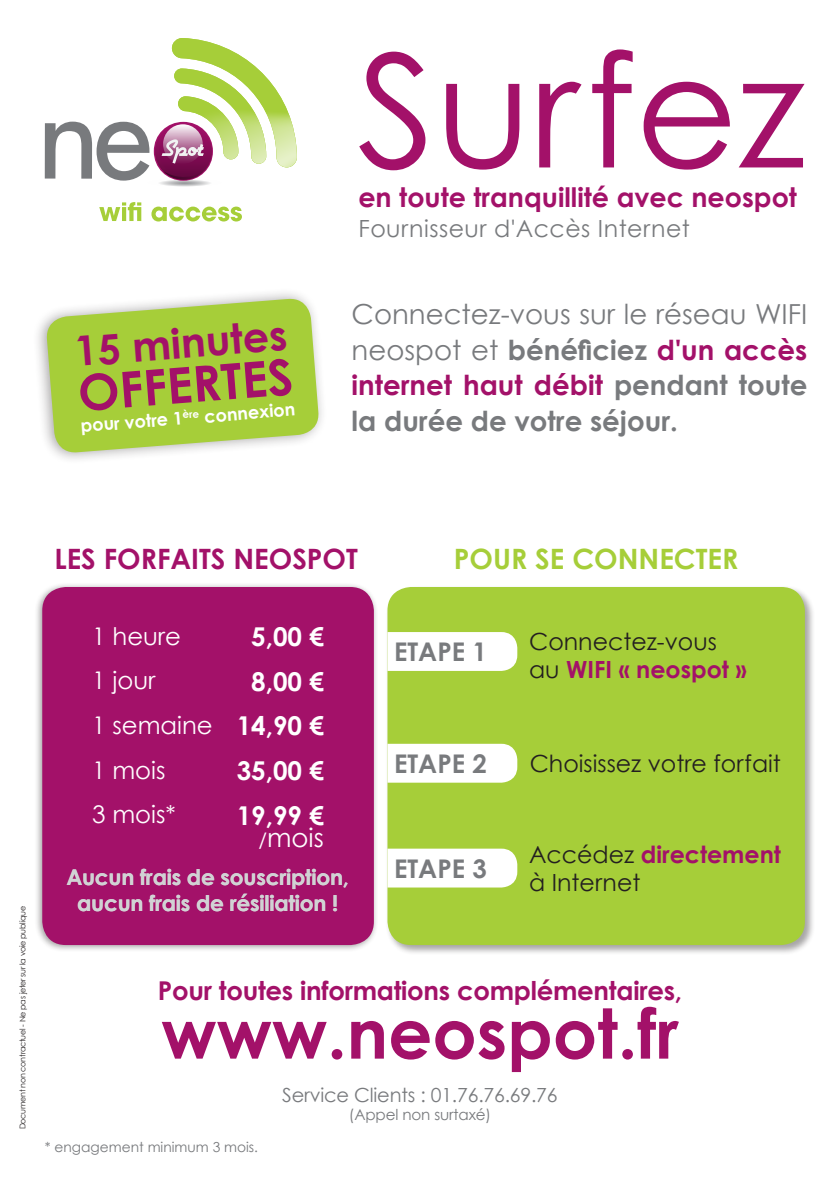
<style>
.page{position:relative;width:840px;height:1191px;background:#fff}
.page>*{position:absolute;margin:0;border:0;box-sizing:border-box;transform-origin:0 0}
.t1{font:157.2px "Century Gothic";color:#a31169}
.t2{font:700 69.2px "Century Gothic";color:#a31169}
.t3{font:700 49.4px "Century Gothic";color:#a31169}
.t4{font:700 41.2px "Century Gothic";color:#a31169}
.t5{font:700 28px "Century Gothic";color:#a31169}
.t6{font:700 28px "Century Gothic";color:#a6ce39}
.t7{font:700 27.6px/35.4px "Century Gothic";color:#787a7d;text-align:justify}
.t8{font:700 26.8px "Century Gothic";color:#a31169}
.t9{font:700 26px "Century Gothic";letter-spacing:-.01em;color:#a31169}
.t10{font:700 26px "Century Gothic";color:#fff}
.t11{font:26px "Century Gothic";color:#fff}
.t12{font:700 25.8px "Century Gothic";color:#787a7d}
.t13{font:24.4px "Century Gothic";color:#fff}
.t14{font:23.6px/28.4px "Century Gothic";color:#231f20}
.t15{font:23.6px "Century Gothic";letter-spacing:.02em;color:#787a7d}
.t16{font:700 21.6px/25.6px "Century Gothic";letter-spacing:-.01em;color:#d1d2d4;text-align:center}
.t17{font:19.8px "Century Gothic";color:#fff}
.t18{font:19.4px "Century Gothic";letter-spacing:-.01em;color:#787a7d}
.t19{font:700 17.6px "Century Gothic";color:#fff}
.t20{font:15.2px "Century Gothic";letter-spacing:-.01em;color:#787a7d}
.t21{font:13.8px "Century Gothic";color:#787a7d}
.t22{font:8px "Century Gothic";letter-spacing:-.03em;color:#231f20}
.s1{font-weight:400}
.s2{color:#a31169}
.s3{font-weight:700;color:#a31169}
</style>
<div class="page">
<svg style="left:45px;top:38px;width:252px;height:149px"></svg>
<svg style="left:99px;top:202px;width:42px;height:19px"></svg>
<svg style="left:151px;top:207px;width:91px;height:14px"></svg>
<div style="left:385px;top:585px;width:429px;height:370px;background:#231f20;opacity:.4"></div>
<div style="left:387px;top:587px;width:417px;height:358px;background:#a6ce39;border-radius:24px"></div>
<svg style="left:387px;top:632px;width:130px;height:39px;background:#fcfdfa"></svg>
<div style="left:387px;top:744px;width:130px;height:38px;background:#fff"></div>
<div style="left:387px;top:848px;width:130px;height:39px;background:#fff"></div>
<div style="left:32px;top:287px;width:295px;height:177px;background:#231f20;opacity:.4"></div>
<svg style="left:45px;top:297px;width:275px;height:157px;background:#b2d357"></svg>
<div style="left:34px;top:582px;width:344px;height:370px;background:#231f20;opacity:.4"></div>
<div style="left:42px;top:587px;width:331px;height:358px;background:#a31169;border-radius:24px"></div>
<svg style="left:183px;top:409px;width:16px;height:9px"></svg>
<h3 class="t4" style="left:72px;top:327px;width:214px;rotate:-5deg">15 minutes</h3>
<h3 class="t3" style="left:76px;top:361px;width:217px;rotate:-4deg">OFFERTES</h3>
<p class="t19" style="left:203px;top:405px;width:93px;rotate:-4deg">connexion</p>
<p class="t19" style="left:80px;top:414px;width:104px;rotate:-4deg">pour votre 1</p>
<h1 class="t1" style="left:357px;top:15px;width:449px">Surfez</h1>
<p class="t8" style="left:358px;top:180px;width:440px">en toute tranquillité avec neospot</p>
<p class="t15" style="left:358px;top:214px;width:333px">Fournisseur d'Accès Internet</p>
<p class="t7" style="left:351px;top:296px;width:457px"><span class="s1">Connectez-vous sur le réseau WIFI neospot et</span> bénéficiez <span class="s2">d'un accès internet haut débit</span> pendant toute la durée de votre séjour.</p>
<p class="t5" style="left:54px;top:541px;width:305px">LES FORFAITS NEOSPOT</p>
<p class="t6" style="left:453px;top:541px;width:286px">POUR SE CONNECTER</p>
<p class="t22" style="left:18px;top:1129px;width:225px;rotate:-90deg">Document non contractuel - Ne pas jeter sur la voie publique</p>
<p class="t13" style="left:92px;top:621px;width:90px">1 heure</p>
<p class="t10" style="left:251px;top:620px;width:74px">5,00 €</p>
<p class="t13" style="left:92px;top:665px;width:65px">1 jour</p>
<p class="t10" style="left:251px;top:665px;width:74px">8,00 €</p>
<p class="t13" style="left:92px;top:710px;width:122px">1 semaine</p>
<p class="t10" style="left:236px;top:709px;width:89px">14,90 €</p>
<p class="t13" style="left:92px;top:755px;width:75px">1 mois</p>
<p class="t10" style="left:236px;top:754px;width:89px">35,00 €</p>
<p class="t13" style="left:92px;top:799px;width:85px">3 mois*</p>
<p class="t10" style="left:236px;top:799px;width:89px">19,99 €</p>
<p class="t11" style="left:267px;top:822px;width:58px">mois</p>
<p class="t17" style="left:258px;top:828px;width:10px">/</p>
<p class="t16" style="left:66px;top:864px;width:284px">Aucun frais de souscription, aucun frais de résiliation !</p>
<p class="t12" style="left:394px;top:635px;width:94px">ETAPE 1</p>
<p class="t12" style="left:394px;top:747px;width:94px">ETAPE 2</p>
<p class="t12" style="left:394px;top:852px;width:94px">ETAPE 3</p>
<p class="t14" style="left:529px;top:626px;width:219px">Connectez-vous au <span class="s3">WIFI « neospot «</span></p>
<p class="t14" style="left:529px;top:749px;width:253px">Choisissez votre forfait</p>
<p class="t14" style="left:529px;top:839px;width:253px">Accédez <span class="s3">directement </span>à Internet</p>
<p class="t9" style="left:158px;top:974px;width:525px">Pour toutes informations complémentaires,</p>
<h2 class="t2" style="left:161px;top:990px;width:519px">www.neospot f r.</h2>
<p class="t21" style="left:45px;top:1138px;width:215px">* engagement minimum 3 mois.</p>
<p class="t18" style="left:282px;top:1082px;width:277px">Service Clients : 01.76.76.69.76</p>
<p class="t20" style="left:349px;top:1104px;width:144px">(Appel non surtaxé(</p>
</div>
